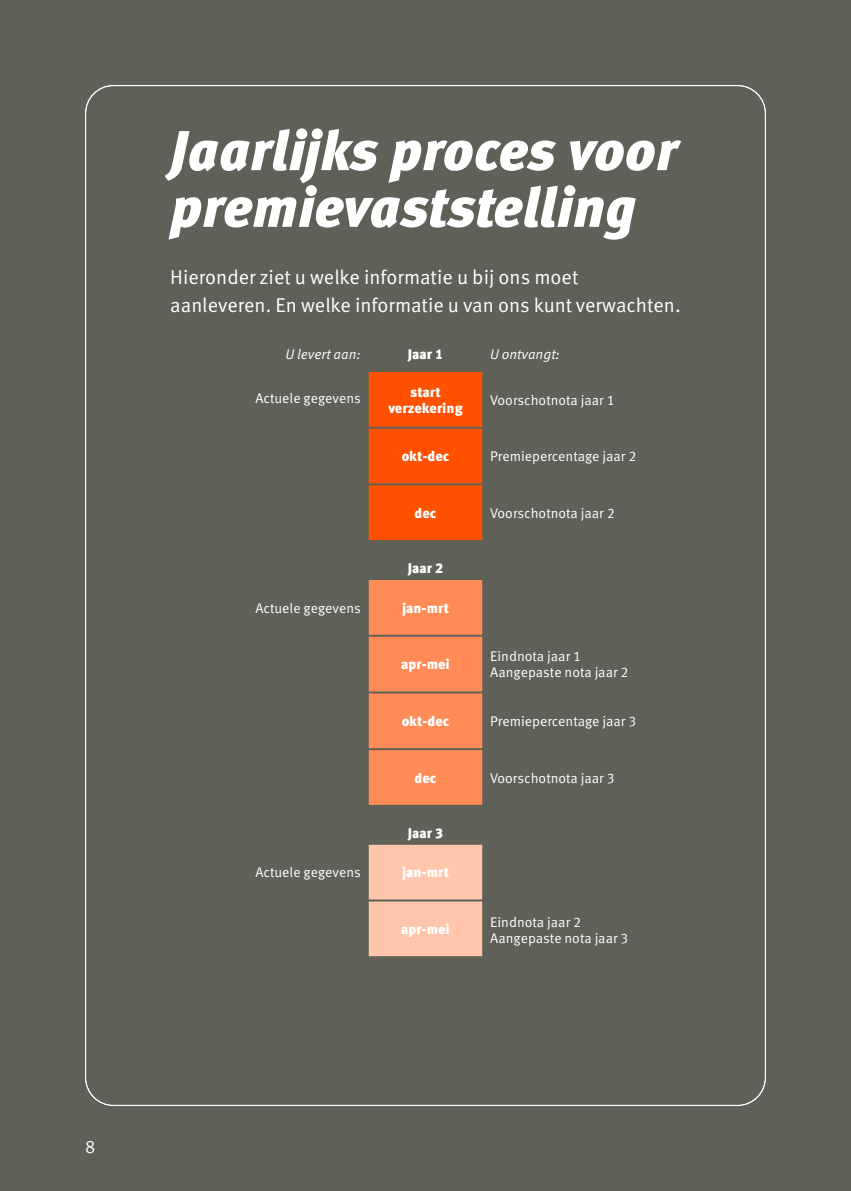
<style>
.page{position:relative;width:851px;height:1191px;background:#fff}
.page>*{position:absolute;margin:0;border:0;box-sizing:border-box;transform-origin:0 0}
.t1{font:italic 900 56px/56.6px "Meta OT";color:#fff}
.t2{font:20px/28.4px "Meta OT Norm";color:#fff}
.t3{font:18px "Meta OT Norm";color:#fff}
.t4{font:14px/16px "Meta OT Norm";color:#fff}
.t5{font:900 14px/16px "Meta OT";color:#fff;text-align:center}
.t6{font:14px "Meta OT Norm Ita";color:#fff}
</style>
<div class="page">
<div style="left:0;top:0;width:849px;height:1191px;background:#5f6058"></div>
<svg style="left:849px;top:0;width:1px;height:1191px"></svg>
<div style="left:369px;top:372px;width:113px;height:168px;background:#ff5100"></div>
<div style="left:369px;top:580px;width:113px;height:225px;background:#ff8c57"></div>
<div style="left:369px;top:844px;width:113px;height:112px;background:#ffc6ab"></div>
<hr style="left:170px;top:370px;width:199px;height:2px;background:#5f6058">
<hr style="left:369px;top:370px;width:113px;height:2px;background:#5f6058">
<hr style="left:482px;top:370px;width:198px;height:2px;background:#5f6058">
<hr style="left:170px;top:427px;width:199px;height:2px;background:#5f6058">
<hr style="left:369px;top:427px;width:113px;height:2px;background:#5f6058">
<hr style="left:482px;top:427px;width:198px;height:2px;background:#5f6058">
<hr style="left:170px;top:483px;width:199px;height:2px;background:#5f6058">
<hr style="left:369px;top:483px;width:113px;height:2px;background:#5f6058">
<hr style="left:482px;top:483px;width:198px;height:2px;background:#5f6058">
<hr style="left:170px;top:540px;width:199px;height:2px;background:#5f6058">
<hr style="left:369px;top:540px;width:113px;height:2px;background:#5f6058">
<hr style="left:482px;top:540px;width:198px;height:2px;background:#5f6058">
<hr style="left:170px;top:578px;width:199px;height:2px;background:#5f6058">
<hr style="left:369px;top:578px;width:113px;height:2px;background:#5f6058">
<hr style="left:482px;top:578px;width:198px;height:2px;background:#5f6058">
<hr style="left:170px;top:635px;width:199px;height:2px;background:#5f6058">
<hr style="left:369px;top:635px;width:113px;height:2px;background:#5f6058">
<hr style="left:482px;top:635px;width:198px;height:2px;background:#5f6058">
<hr style="left:170px;top:691px;width:199px;height:2px;background:#5f6058">
<hr style="left:369px;top:691px;width:113px;height:2px;background:#5f6058">
<hr style="left:482px;top:691px;width:198px;height:2px;background:#5f6058">
<hr style="left:170px;top:748px;width:199px;height:2px;background:#5f6058">
<hr style="left:369px;top:748px;width:113px;height:2px;background:#5f6058">
<hr style="left:482px;top:748px;width:198px;height:2px;background:#5f6058">
<hr style="left:170px;top:805px;width:199px;height:2px;background:#5f6058">
<hr style="left:369px;top:805px;width:113px;height:2px;background:#5f6058">
<hr style="left:482px;top:805px;width:198px;height:2px;background:#5f6058">
<hr style="left:170px;top:842px;width:199px;height:2px;background:#5f6058">
<hr style="left:369px;top:842px;width:113px;height:2px;background:#5f6058">
<hr style="left:482px;top:842px;width:198px;height:2px;background:#5f6058">
<hr style="left:170px;top:899px;width:199px;height:2px;background:#5f6058">
<hr style="left:369px;top:899px;width:113px;height:2px;background:#5f6058">
<hr style="left:482px;top:899px;width:198px;height:2px;background:#5f6058">
<hr style="left:170px;top:956px;width:199px;height:2px;background:#5f6058">
<hr style="left:369px;top:956px;width:113px;height:2px;background:#5f6058">
<hr style="left:482px;top:956px;width:198px;height:2px;background:#5f6058">
<h1 class="t1" style="left:170px;top:125px;width:509px">Jaarlijks proces voor premievaststelling</h1>
<h2 class="t2" style="left:170px;top:263px;width:512px">Hieronder ziet u welke informatie u bij ons moet aanleveren. En welke informatie u van ons kunt verwachten.</h2>
<p class="t6" style="left:285px;top:346px;width:77px">U levert aan:</p>
<p class="t5" style="left:408px;top:346px;width:37px">Jaar 1</p>
<p class="t6" style="left:490px;top:346px;width:71px">U ontvangt:</p>
<p class="t4" style="left:255px;top:390px;width:107px">Actuele gegevens</p>
<p class="t5" style="left:388px;top:384px;width:76px">start verzekering</p>
<p class="t4" style="left:490px;top:392px;width:126px">Voorschotnota jaar 1</p>
<p class="t5" style="left:401px;top:449px;width:49px">okt-dec</p>
<p class="t4" style="left:490px;top:448px;width:148px">Premiepercentage jaar 2</p>
<p class="t5" style="left:414px;top:506px;width:23px">dec</p>
<p class="t4" style="left:490px;top:505px;width:126px">Voorschotnota jaar 2</p>
<p class="t5" style="left:408px;top:561px;width:37px">Jaar 2</p>
<p class="t4" style="left:255px;top:600px;width:107px">Actuele gegevens</p>
<p class="t5" style="left:402px;top:600px;width:49px">jan-mrt</p>
<p class="t5" style="left:401px;top:657px;width:50px">apr-mei</p>
<p class="t4" style="left:490px;top:648px;width:140px">Eindnota jaar 1<br>Aangepaste nota jaar 2</p>
<p class="t5" style="left:401px;top:714px;width:49px">okt-dec</p>
<p class="t4" style="left:490px;top:713px;width:148px">Premiepercentage jaar 3</p>
<p class="t5" style="left:414px;top:770px;width:23px">dec</p>
<p class="t4" style="left:490px;top:770px;width:126px">Voorschotnota jaar 3</p>
<p class="t5" style="left:408px;top:826px;width:37px">Jaar 3</p>
<p class="t4" style="left:255px;top:864px;width:107px">Actuele gegevens</p>
<p class="t5" style="left:402px;top:865px;width:49px">jan-mrt</p>
<p class="t5" style="left:401px;top:922px;width:50px">apr-mei</p>
<p class="t4" style="left:490px;top:914px;width:140px">Eindnota jaar 2<br>Aangepaste nota jaar 3</p>
<p class="t3" style="left:85px;top:1135px;width:12px">8</p>
</div>
